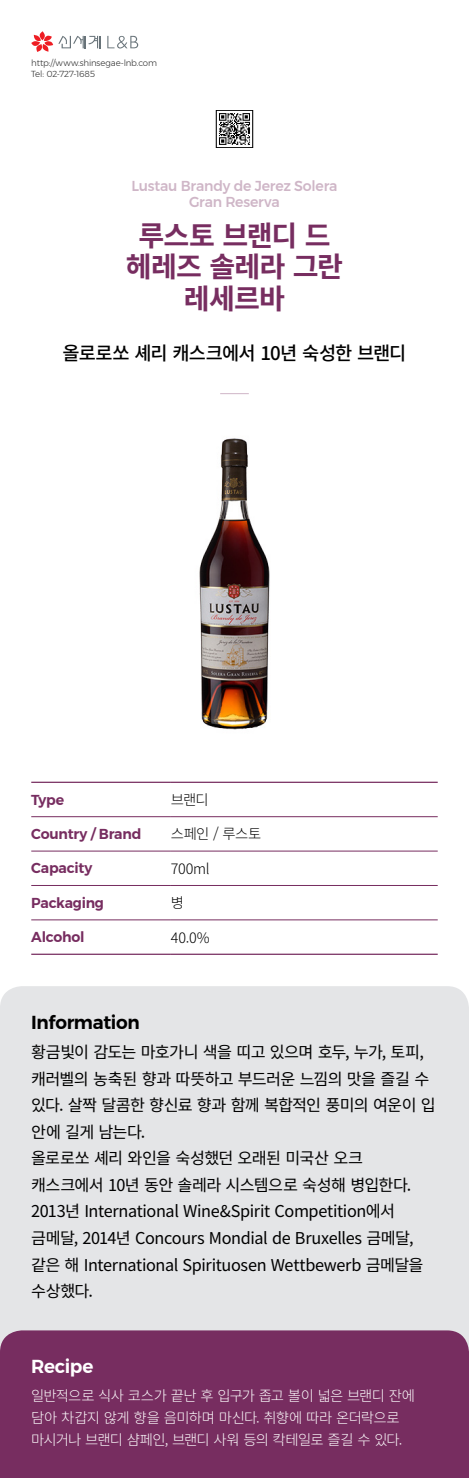
<style>
.page{position:relative;width:469px;height:1478px;background:#fff}
.page>*{position:absolute;margin:0;border:0;box-sizing:border-box;transform-origin:0 0}
.와인제목_45{font:700 28.12px/31.2px "Source Han Sans K";letter-spacing:-.025em;color:#772d60;text-align:center}
.와인소개_30{font:500 18.75px "Source Han Sans K";letter-spacing:-.045em;color:#000}
.본문영문_30{font:600 18.75px "Montserrat";letter-spacing:-.015em;color:#000}
.본문영문_30-2{font:600 18.75px "Montserrat";letter-spacing:-.025em;color:#fff}
.본문_26{font:16.25px/26.6px "Source Han Sans K";letter-spacing:-.03em;color:#000}
.본문_26-2{font:300 14.38px/22.2px "Source Han Sans K";letter-spacing:-.05em;color:#fff}
.표_영문{font:600 14.38px "Montserrat";letter-spacing:-.015em;color:#772d60}
.와인영문_23{font:500 14.38px "Montserrat";letter-spacing:-.015em;color:#cfb6c7}
.표__팁_23{font:300 14.38px "Source Han Sans K";letter-spacing:-.03em;color:#000}
.신세계_주소전화_14{font:300 8.75px "Montserrat";letter-spacing:-.015em;color:#333}
</style>
<div class="page">
<svg style="left:31px;top:31px;width:69px;height:21px"></svg>
<svg style="left:107px;top:36px;width:31px;height:12px"></svg>
<img style="left:216px;top:110px;width:37px;height:38px">
<hr style="left:31px;top:816px;width:140px;height:1px;background:#772d60">
<hr style="left:171px;top:816px;width:267px;height:1px;background:#772d60">
<hr style="left:31px;top:850px;width:140px;height:1px;background:#772d60">
<hr style="left:171px;top:850px;width:267px;height:1px;background:#772d60">
<hr style="left:31px;top:885px;width:140px;height:1px;background:#772d60">
<hr style="left:171px;top:885px;width:267px;height:1px;background:#772d60">
<hr style="left:31px;top:919px;width:140px;height:1px;background:#772d60">
<hr style="left:171px;top:919px;width:267px;height:1px;background:#772d60">
<hr style="left:31px;top:781px;width:140px;height:1px;background:#772d60">
<hr style="left:171px;top:781px;width:267px;height:1px;background:#772d60">
<hr style="left:31px;top:953px;width:140px;height:1px;background:#772d60">
<hr style="left:171px;top:953px;width:267px;height:1px;background:#772d60">
<div style="left:0;top:986px;width:469px;height:344px;background:#e4e5e7;border-radius:22px"></div>
<div style="left:0;top:1330px;width:469px;height:147px;background:#772d60;border-radius:22px"></div>
<img style="left:199px;top:438px;width:71px;height:292px">
<svg style="left:220px;top:393px;width:29px;height:1px"></svg>
<p class="신세계_주소전화_14" style="left:31px;top:56px;width:127px">http://www.shinsegae-lnb.com</p>
<p class="신세계_주소전화_14" style="left:31px;top:68px;width:65px">Tel: 02-727-1685</p>
<p class="와인영문_23" style="left:131px;top:175px;width:207px">Lustau Brandy de Jerez Solera</p>
<p class="와인영문_23" style="left:189px;top:190px;width:92px">Gran Reserva</p>
<p class="와인제목_45" style="left:126px;top:221px;width:219px">루스토 브랜디 드 헤레즈 솔레라 그란 레세르바</p>
<p class="와인소개_30" style="left:63px;top:342px;width:345px">올로로쏘 셰리 캐스크에서 10년 숙성한 브랜디</p>
<p class="표_영문" style="left:31px;top:788px;width:34px">Type</p>
<p class="표__팁_23" style="left:171px;top:791px;width:39px">브랜디</p>
<p class="표_영문" style="left:31px;top:822px;width:112px">Country / Brand</p>
<p class="표__팁_23" style="left:171px;top:826px;width:92px">스페인 / 루스토</p>
<p class="표_영문" style="left:31px;top:856px;width:63px">Capacity</p>
<p class="표__팁_23" style="left:171px;top:860px;width:40px">700ml</p>
<p class="표_영문" style="left:31px;top:891px;width:74px">Packaging</p>
<p class="표__팁_23" style="left:171px;top:894px;width:15px">병</p>
<p class="표_영문" style="left:31px;top:925px;width:55px">Alcohol</p>
<p class="표__팁_23" style="left:171px;top:929px;width:40px">40.0%</p>
<p class="본문영문_30" style="left:31px;top:1007px;width:110px">Information</p>
<p class="본문_26" style="left:31px;top:1039px;width:406px">황금빛이 감도는 마호가니 색을 띠고 있으며 호두, 누가, 토피, 캐러벨의 농축된 향과 따뜻하고 부드러운 느낌의 맛을 즐길 수 있다. 살짝 달콤한 향신료 향과 함께 복합적인 풍미의 여운이 입 안에 길게 남는다.</p>
<p class="본문_26" style="left:31px;top:1145px;width:382px">올로로쏘 셰리 와인을 숙성했던 오래된 미국산 오크 캐스크에서 10년 동안 솔레라 시스템으로 숙성해 병입한다.</p>
<p class="본문_26" style="left:31px;top:1198px;width:394px">2013년 International Wine&amp;Spirit Competition에서 금메달, 2014년 Concours Mondial de Bruxelles 금메달, 같은 해 International Spirituosen Wettbewerb 금메달을 수상했다.</p>
<p class="본문영문_30-2" style="left:31px;top:1351px;width:64px">Recipe</p>
<p class="본문_26-2" style="left:31px;top:1384px;width:385px">일반적으로 식사 코스가 끝난 후 입구가 좁고 볼이 넓은 브랜디 잔에 담아 차갑지 않게 향을 음미하며 마신다. 취향에 따라 온더락으로 마시거나 브랜디 샴페인, 브랜디 사워 등의 칵테일로 즐길 수 있다.</p>
</div>
